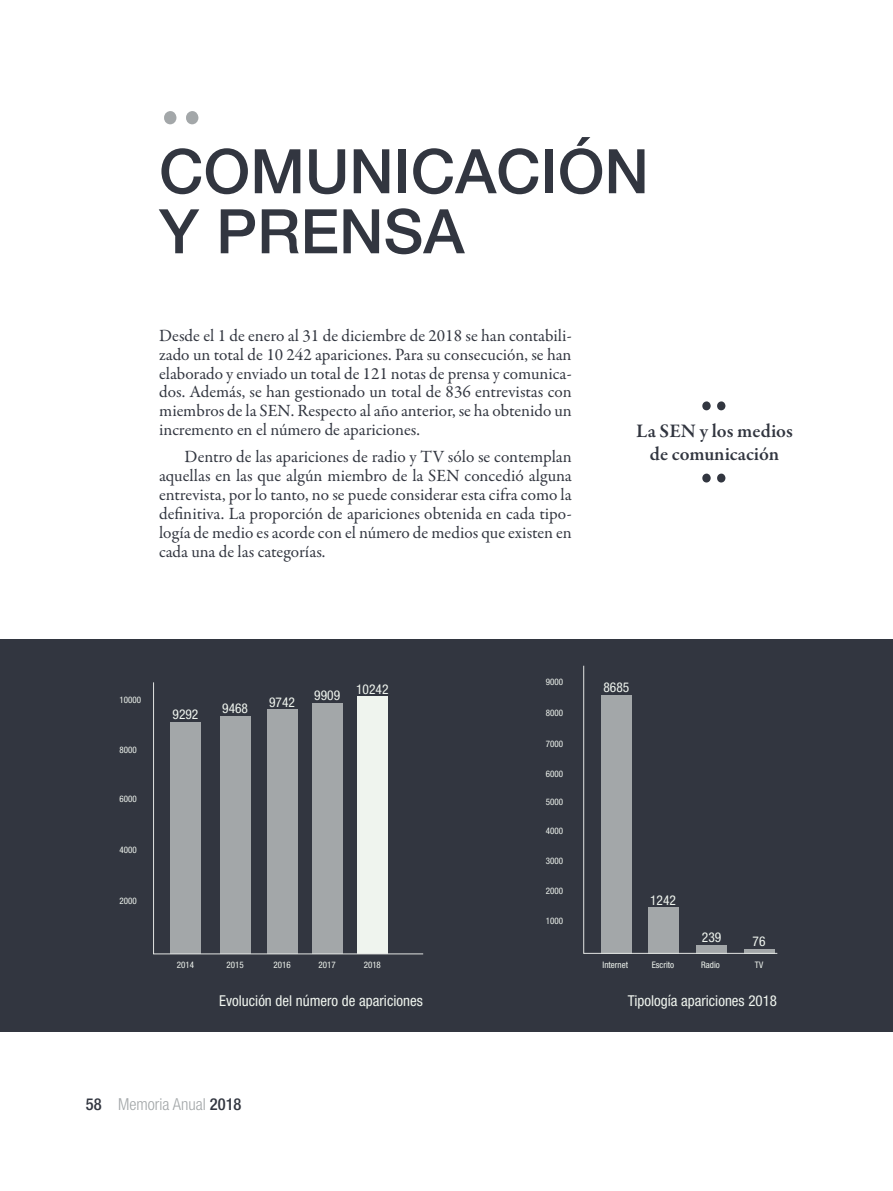
<style>
.page{position:relative;width:893px;height:1191px;background:#fff}
.page>*{position:absolute;margin:0;border:0;box-sizing:border-box;transform-origin:0 0}
.t1{font:600 91.5px "Garamond Premr Pro";color:#a3a7a9}
.t2{font:500 61.5px "Helvetica Neue LT Std";color:#323640}
.t3{font:600 61.5px "Garamond Premr Pro";color:#323640}
.t4{font:600 19.5px "Garamond Premr Pro";color:#323640}
.t5{font:17.25px/18.8px "Garamond Premr Pro";letter-spacing:-.005em;color:#323640;text-align:justify}
.t6{font:300 condensed 16.5px "Helvetica Neue LT Std";color:#a3a7a9}
.TEXTO{font:condensed 15px "Helvetica Neue LT Std";color:#eff4ee}
.t7{font:condensed 13.5px "Helvetica Neue LT Std";color:#eff4ee}
.t8{font:condensed 9px "Helvetica Neue LT Std";color:#eff4ee}
.s1{font-weight:500;color:#323640}
</style>
<div class="page">
<div style="left:0;top:639px;width:893px;height:392px;background:#323640"></div>
<svg style="left:153px;top:682px;width:271px;height:272px"></svg>
<svg style="left:583px;top:665px;width:194px;height:288px"></svg>
<p class="t1" style="left:159px;top:39px;width:45px">..</p>
<p class="t2" style="left:159px;top:135px;width:491px">COMUNICACIÓN</p>
<p class="t2" style="left:159px;top:195px;width:307px">Y PRENSA</p>
<p class="t5" style="left:159px;top:326px;width:414px">Desde el 1 de enero al 31 de diciembre de 2018 se han contabili&shy;zado un total de 10 242 apariciones. Para su consecución, se han elaborado y enviado un total de 121 notas de prensa y comunica&shy;dos. Además, se han gestionado un total de 836 entrevistas con miembros de la SEN. Respecto al año anterior, se ha obtenido un incremento en el número de apariciones.</p>
<p class="t5" style="left:159px;top:448px;width:414px;text-indent:26px">Dentro de las apariciones de radio y TV sólo se contemplan aquellas en las que algún miembro de la SEN concedió alguna entrevista, por lo tanto, no se puede considerar esta cifra como la definitiva. La proporción de apariciones obtenida en cada tipo&shy;logía de medio es acorde con el número de medios que existen en cada una de las categorías.</p>
<p class="t3" style="left:699px;top:353px;width:31px">..</p>
<p class="t4" style="left:636px;top:419px;width:158px">La SEN y los medios</p>
<p class="t4" style="left:650px;top:442px;width:131px">de comunicación</p>
<p class="t3" style="left:699px;top:425px;width:31px">..</p>
<p class="t8" style="left:120px;top:694px;width:23px">10000</p>
<p class="t8" style="left:120px;top:745px;width:19px">8000</p>
<p class="t8" style="left:120px;top:793px;width:19px">6000</p>
<p class="t8" style="left:120px;top:845px;width:19px">4000</p>
<p class="t8" style="left:120px;top:895px;width:19px">2000</p>
<p class="t7" style="left:173px;top:706px;width:27px">9292</p>
<p class="t7" style="left:222px;top:700px;width:27px">9468</p>
<p class="t7" style="left:269px;top:694px;width:27px">9742</p>
<p class="t7" style="left:314px;top:688px;width:27px">9909</p>
<p class="t7" style="left:356px;top:681px;width:34px">10242</p>
<p class="t8" style="left:177px;top:959px;width:19px">2014</p>
<p class="t8" style="left:226px;top:959px;width:19px">2015</p>
<p class="t8" style="left:273px;top:959px;width:19px">2016</p>
<p class="t8" style="left:319px;top:959px;width:19px">2017</p>
<p class="t8" style="left:364px;top:959px;width:19px">2018</p>
<p class="TEXTO" style="left:219px;top:992px;width:205px">Evolución del número de apariciones</p>
<p class="t6" style="left:86px;top:1094px;width:157px"><span class="s1">58</span> Memoria Anual <span class="s1">2018</span></p>
<p class="t8" style="left:546px;top:676px;width:19px">9000</p>
<p class="t8" style="left:546px;top:708px;width:19px">8000</p>
<p class="t8" style="left:546px;top:738px;width:19px">7000</p>
<p class="t8" style="left:546px;top:768px;width:19px">6000</p>
<p class="t8" style="left:546px;top:796px;width:19px">5000</p>
<p class="t8" style="left:546px;top:826px;width:19px">4000</p>
<p class="t8" style="left:546px;top:855px;width:19px">3000</p>
<p class="t8" style="left:546px;top:886px;width:19px">2000</p>
<p class="t8" style="left:546px;top:915px;width:19px">1000</p>
<p class="t7" style="left:603px;top:680px;width:27px">8685</p>
<p class="t8" style="left:603px;top:959px;width:27px">Internet</p>
<p class="t7" style="left:650px;top:893px;width:27px">1242</p>
<p class="t7" style="left:702px;top:929px;width:21px">239</p>
<p class="t7" style="left:752px;top:934px;width:14px">76</p>
<p class="t8" style="left:652px;top:959px;width:24px">Escrito</p>
<p class="t8" style="left:701px;top:959px;width:20px">Radio</p>
<p class="t8" style="left:755px;top:959px;width:10px">TV</p>
<p class="TEXTO" style="left:628px;top:992px;width:151px">Tipología apariciones 2018</p>
</div>
